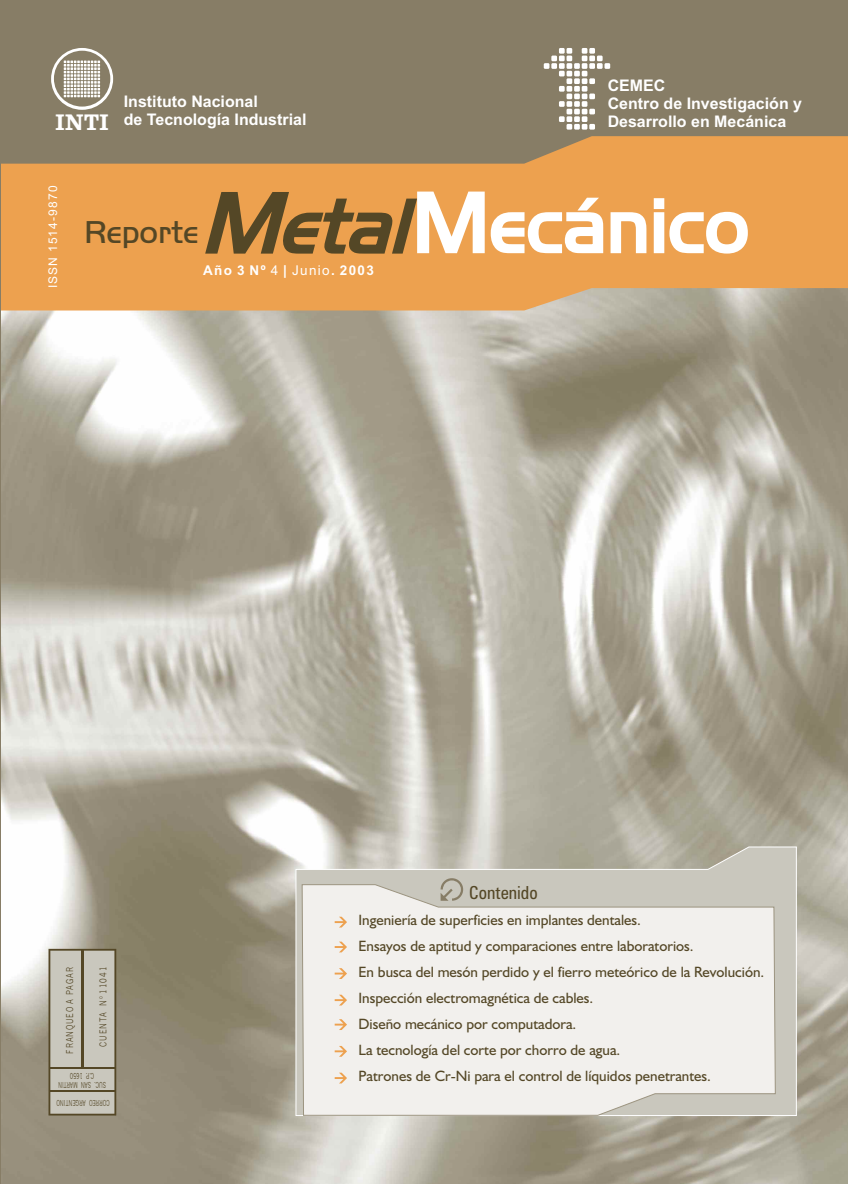
<style>
.page{position:relative;width:848px;height:1184px;background:#fff}
.page>*{position:absolute;margin:0;border:0;box-sizing:border-box;transform-origin:0 0}
.t1{font:78px "Handel Got D Lig";color:#fff}
.t2{font:32.85px "Handel Got D Lig";letter-spacing:-.005em;color:#544726}
.t3{font:23.25px "Clarendon";color:#fff;scale:.94 1}
.t4{font:18px "Zurich Cn BT";color:#544726}
.t5{font:700 16.05px/17.9px "Arial";color:#fff}
.t6{font:15px/26px "Humanst 521 BT";color:#544726}
.t7{font:700 13.5px "Arial";letter-spacing:.1em;color:#fff}
.t8{font:12px "Arial";letter-spacing:.1em;color:#fff}
.t9{font:9.3px "News Gothic";letter-spacing:.13em;color:#544726;scale:.8 1}
.t10{font:7.95px/9.8px "News Gothic";color:#544726;text-align:center;scale:.63 1}
.s1{font-style:italic;font-size:87.9px;color:#544726}
.s2{font-style:italic;color:#544726}
.s3{font-size:87.9px}
.s4{font-weight:400}
</style>
<div class="page">
<img style="left:1px;top:310px;width:847px;height:874px">
<div style="left:1px;top:164px;width:847px;height:146px;background:#eda14f"></div>
<svg style="left:295px;top:846px;width:502px;height:270px;background:#c6c4ba"></svg>
<svg style="left:302px;top:884px;width:474px;height:232px;background:#eceae6"></svg>
<div style="left:1px;top:0;width:847px;height:164px;background:#877d66"></div>
<svg style="left:51px;top:48px;width:62px;height:62px"></svg>
<svg style="left:544px;top:48px;width:66px;height:82px"></svg>
<svg style="left:441px;top:878px;width:22px;height:23px"></svg>
<svg style="left:335px;top:1072px;width:12px;height:11px"></svg>
<svg style="left:335px;top:1046px;width:12px;height:10px"></svg>
<svg style="left:335px;top:1019px;width:12px;height:11px"></svg>
<svg style="left:335px;top:994px;width:12px;height:11px"></svg>
<svg style="left:335px;top:968px;width:12px;height:11px"></svg>
<svg style="left:335px;top:941px;width:12px;height:11px"></svg>
<svg style="left:335px;top:916px;width:12px;height:11px"></svg>
<svg style="left:49px;top:949px;width:67px;height:166px;background:#c1bfb3"></svg>
<hr style="left:49px;top:1090px;width:66px;height:2px;background:#544726">
<hr style="left:50px;top:1067px;width:66px;height:2px;background:#544726">
<hr style="left:81px;top:950px;width:3px;height:118px;background:#544726">
<hr style="left:0;top:0;width:1px;height:1184px;background:#877d66">
<h3 class="t3" style="left:55px;top:114px;width:58px">INTI</h3>
<p class="t5" style="left:124px;top:94px;width:184px">Instituto Nacional<br>de Tecnología Industrial</p>
<p class="t5" style="left:608px;top:78px;width:196px">CEMEC<br>Centro de Investigación y<br>Desarrollo en Mecánica</p>
<p class="t8" style="left:48px;top:288px;width:104px;rotate:-90deg">ISSN 1514-9870</p>
<h2 class="t2" style="left:84px;top:216px;width:116px">Reporte</h2>
<h1 class="t1" style="left:201px;top:188px;width:550px"><span class="s1">M</span><span class="s2">etal</span><span class="s3">M</span>ecánico</h1>
<p class="t7" style="left:203px;top:265px;width:172px">Año 3 Nº <span class="s4">4</span> | <span class="s4">Junio</span>. 2003</p>
<p class="t4" style="left:469px;top:885px;width:70px">Contenido</p>
<p class="t9" style="left:66px;top:1053px;width:109px;rotate:-90deg">FRANQUEO A PAGAR</p>
<p class="t9" style="left:100px;top:1047px;width:101px;rotate:-90deg">CUENTA Nº 11041</p>
<p class="t10" style="left:106px;top:1089px;width:78px;rotate:-180deg">NAS. CUS N I TRAM<br>0561. P . C</p>
<p class="t10" style="left:110px;top:1107px;width:86px;rotate:-180deg">OERROC ON I TNEGRA</p>
<p class="t6" style="left:358px;top:908px;width:407px">Ingeniería de superficies en implantes dentales.<br>Ensayos de aptitud y comparaciones entre laboratorios.<br>En busca del mesón perdido y el fierro meteórico de la Revolución.<br>Inspección electromagnética de cables.<br>Diseño mecánico por computadora.<br>La tecnología del corte por chorro de agua.<br>Patrones de Cr-Ni para el control de líquidos penetrantes.</p>
</div>
